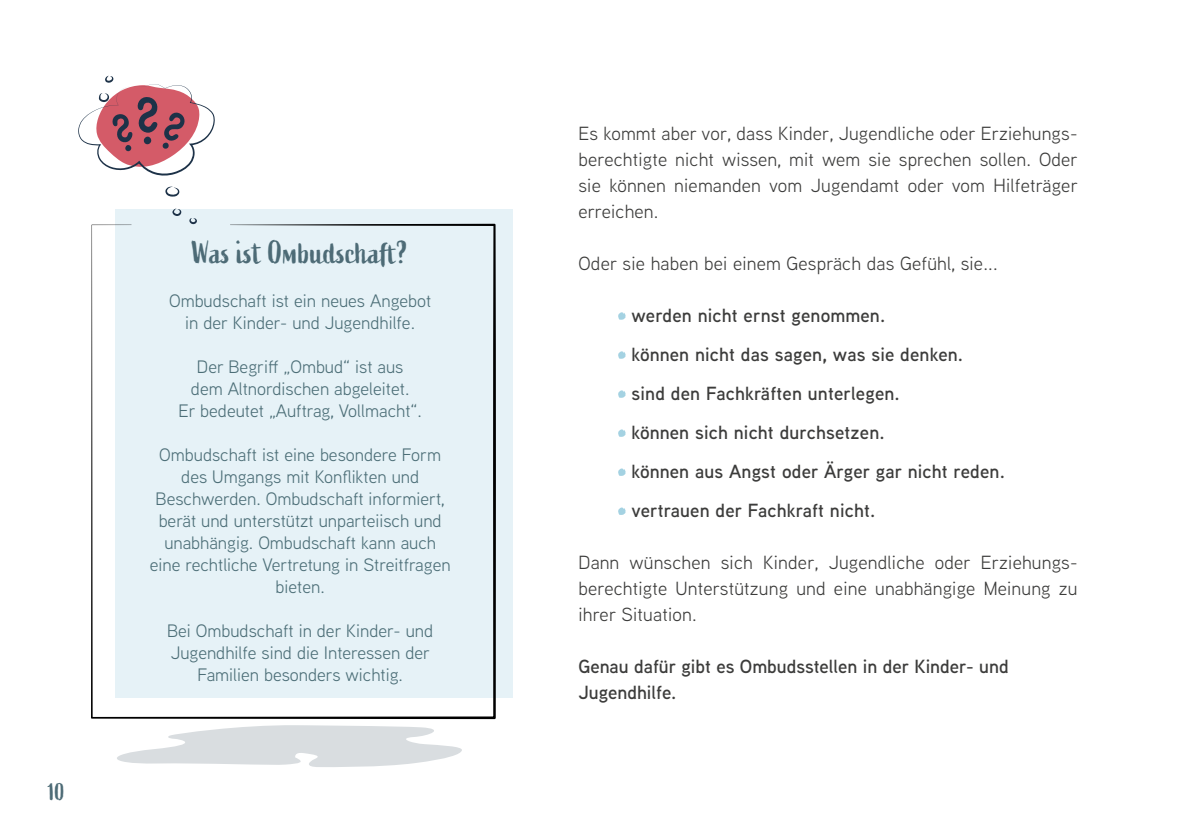
<style>
.page{position:relative;width:1191px;height:840px;background:#fff}
.page>*{position:absolute;margin:0;border:0;box-sizing:border-box;transform-origin:0 0}
.t1{font:32px "Active";color:#4d6b76}
.t2{font:24px "Active";color:#4d6b76}
.t3{font:19px/26px "Aaux Next";letter-spacing:.01em;color:#3c3c3b;text-align:justify}
.t4{font:600 19px/39px "Aaux Next";letter-spacing:.01em;color:#3c3c3b}
.t5{font:18px/22px "Aaux Next";color:#4c6e77;text-align:center}
</style>
<div class="page">
<svg style="left:117px;top:725px;width:345px;height:42px"></svg>
<div style="left:115px;top:209px;width:397px;height:488px;background:#e6f2f7"></div>
<svg style="left:618px;top:312px;width:8px;height:8px"></svg>
<svg style="left:618px;top:351px;width:8px;height:8px"></svg>
<svg style="left:618px;top:390px;width:8px;height:8px"></svg>
<svg style="left:618px;top:429px;width:8px;height:8px"></svg>
<svg style="left:618px;top:468px;width:8px;height:8px"></svg>
<svg style="left:618px;top:507px;width:8px;height:8px"></svg>
<svg style="left:91px;top:224px;width:405px;height:494px"></svg>
<svg style="left:189px;top:218px;width:8px;height:6px"></svg>
<svg style="left:172px;top:208px;width:10px;height:8px"></svg>
<svg style="left:165px;top:186px;width:14px;height:10px"></svg>
<svg style="left:78px;top:76px;width:137px;height:100px"></svg>
<h2 class="t2" style="left:48px;top:778px;width:18px">10</h2>
<h1 class="t1" style="left:192px;top:234px;width:217px">Was ist Ombudschaft?</h1>
<p class="t5" style="left:169px;top:289px;width:264px">Ombudschaft ist ein neues Angebot in der Kinder- und Jugendhilfe.</p>
<p class="t5" style="left:178px;top:355px;width:245px">Der Begriff „Ombud“ ist aus<br>dem Altnordischen abgeleitet.<br>Er bedeutet „Auftrag, Vollmacht“.</p>
<p class="t5" style="left:150px;top:443px;width:302px">Ombudschaft ist eine besondere Form des Umgangs mit Konflikten und Beschwerden. Ombudschaft informiert, berät und unterstützt unparteiisch und unabhängig. Ombudschaft kann auch eine rechtliche Vertretung in Streitfragen bieten.</p>
<p class="t5" style="left:167px;top:619px;width:267px">Bei Ombudschaft in der Kinder- und<br>Jugendhilfe sind die Interessen der<br>Familien besonders wichtig.</p>
<p class="t3" style="left:578px;top:119px;width:501px">Es kommt aber vor, dass Kinder, Jugendliche oder Erziehungs&shy;berechtigte nicht wissen, mit wem sie sprechen sollen. Oder sie können niemanden vom Jugendamt oder vom Hilfeträger erreichen.</p>
<p class="t3" style="left:578px;top:249px;width:421px">Oder sie haben bei einem Gespräch das Gefühl, sie...</p>
<p class="t4" style="left:631px;top:295px;width:375px">werden nicht ernst genommen.<br>können nicht das sagen, was sie denken.<br>sind den Fachkräften unterlegen.<br>können sich nicht durchsetzen.<br>können aus Angst oder Ärger gar nicht reden. vertrauen der Fachkraft nicht.</p>
<p class="t3" style="left:578px;top:548px;width:500px">Dann wünschen sich Kinder, Jugendliche oder Erziehungs&shy;berechtigte Unterstützung und eine unabhängige Meinung zu ihrer Situation.</p>
<p class="t4" style="left:578px;top:652px;width:432px;line-height:26px">Genau dafür gibt es Ombudsstellen in der Kinder- und<br>Jugendhilfe.</p>
</div>
